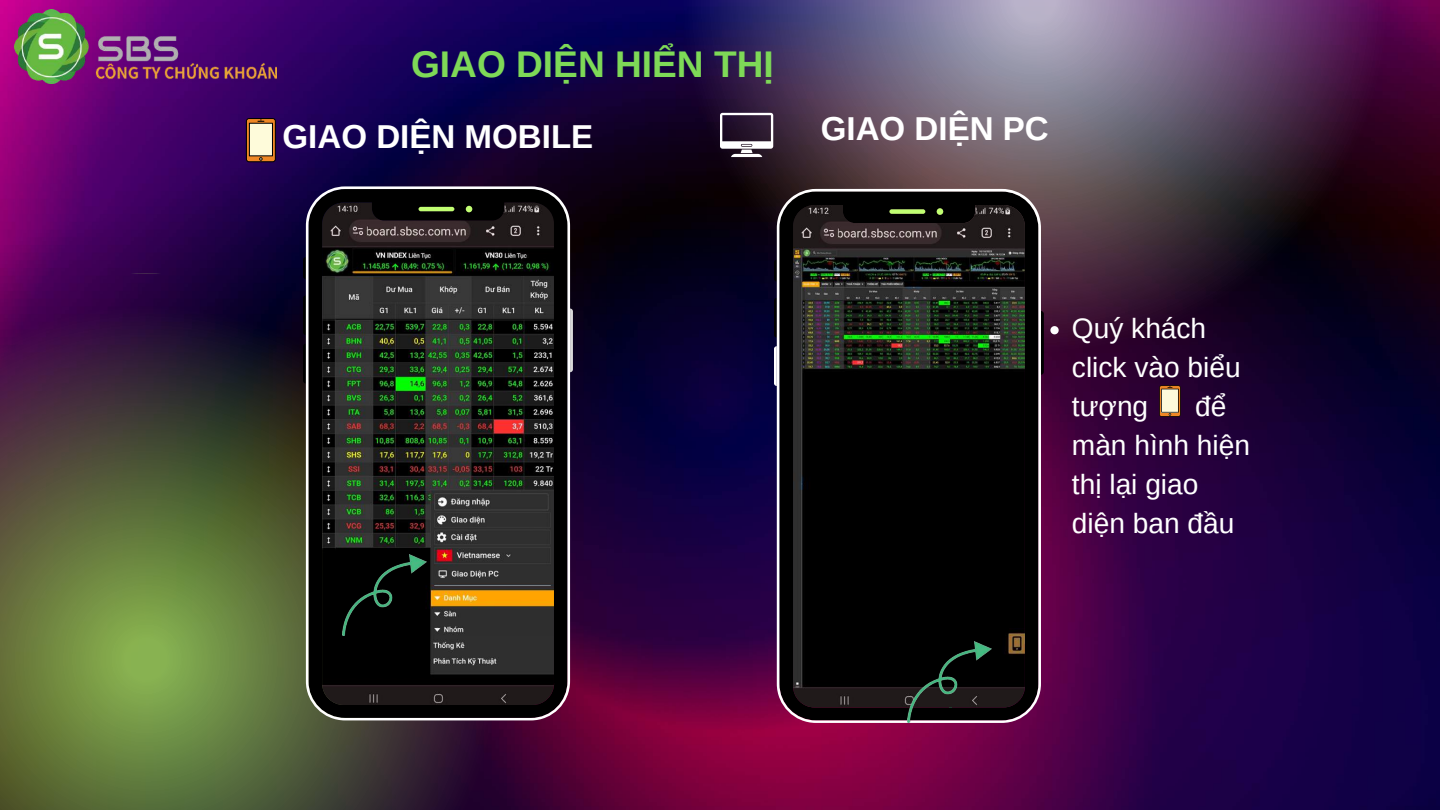
<style>
.page{position:relative;width:1440px;height:810px;background:#fff}
.page>*{position:absolute;margin:0;border:0;box-sizing:border-box;transform-origin:0 0}
.t1{font:700 37.1px "Arimo";color:#7ed957}
.t2{font:700 33.1px "Arimo";color:#fff}
.t3{font:28.1px/39px "Arimo";color:#fff}
</style>
<div class="page">
<img style="left:0;top:0;width:1440px;height:810px">
<svg style="left:0;top:274px;width:531px;height:536px;background:#4e5239"></svg>
<img style="left:649px;top:0;width:770px;height:385px">
<svg style="left:1433px;top:0;width:7px;height:428px;background:#2a0021"></svg>
<svg style="left:303px;top:257px;width:3px;height:22px"></svg>
<svg style="left:303px;top:295px;width:3px;height:40px"></svg>
<svg style="left:303px;top:344px;width:3px;height:40px"></svg>
<svg style="left:570px;top:309px;width:3px;height:63px"></svg>
<svg style="left:306px;top:186px;width:264px;height:534px;background:#3e3e39"></svg>
<svg style="left:720px;top:113px;width:53px;height:44px"></svg>
<img style="left:343px;top:555px;width:84px;height:81px">
<svg style="left:774px;top:260px;width:3px;height:22px"></svg>
<svg style="left:774px;top:298px;width:3px;height:40px"></svg>
<svg style="left:774px;top:346px;width:3px;height:40px"></svg>
<svg style="left:1041px;top:311px;width:3px;height:64px"></svg>
<svg style="left:777px;top:189px;width:264px;height:534px;background:#2b2c29"></svg>
<img style="left:908px;top:642px;width:84px;height:81px">
<svg style="left:246px;top:118px;width:30px;height:44px"></svg>
<svg style="left:1050px;top:326px;width:9px;height:8px"></svg>
<svg style="left:1159px;top:385px;width:22px;height:32px"></svg>
<img style="left:14px;top:9px;width:262px;height:75px">
<h1 class="t1" style="left:411px;top:43px;width:364px">GIAO DIỆN HIỂN THỊ</h1>
<p class="t2" style="left:283px;top:119px;width:312px">GIAO DIỆN MOBILE</p>
<p class="t2" style="left:821px;top:110px;width:230px">GIAO DIỆN PC</p>
<p class="t3" style="left:1072px;top:309px;width:170px">Quý khách click vào biểu tượng</p>
<p class="t3" style="left:1072px;top:387px;width:180px;text-indent:123px">để màn hình hiện thị lại giao diện ban đầu</p>
</div>
